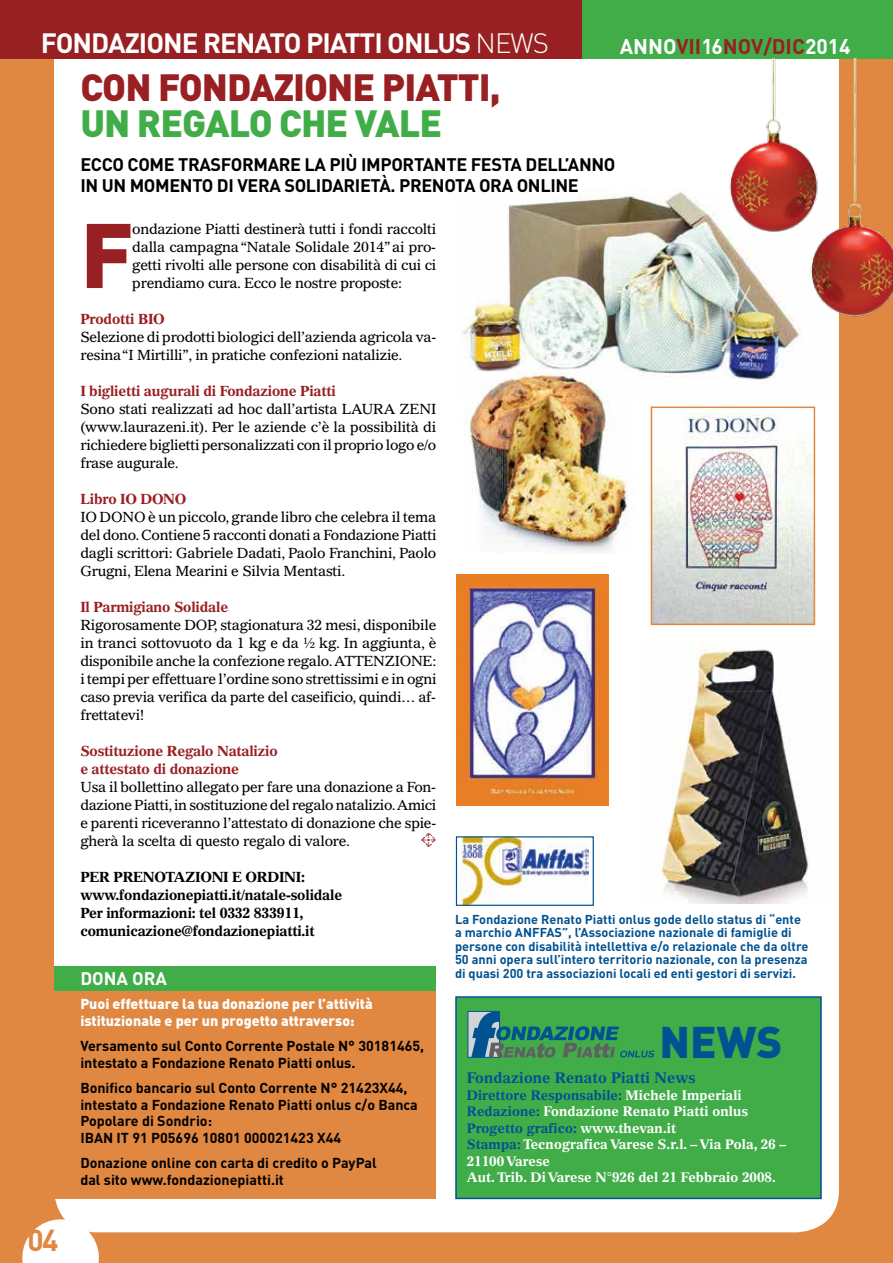
<style>
.page{position:relative;width:893px;height:1263px;background:#e08741}
.page>*{position:absolute;margin:0;border:0;box-sizing:border-box;transform-origin:0 0}
.t1{font:900 90.15px "DIN";color:#981f22}
.t2{font:900 43.8px "DIN";color:#005291}
.t3{font:900 37.5px "DIN";letter-spacing:-.025em;color:#981f22}
.t4{font:900 37.5px "DIN";letter-spacing:-.025em;color:#41ad49}
.t5{font:700 30px "DIN";color:#e08741}
.t6{font:700 27.6px "DIN";letter-spacing:-.035em;color:#fff}
.t7{font:700 21px "DIN";color:#981f22}
.t8{font:700 21px "DIN";color:#fff}
.t9{font:700 18px "DIN";color:#000}
.t10{font:700 18px "DIN";color:#fff}
.t11{font:700 15px "Gazette LH";color:#005291}
.t12{font:15px "Forchetta Figure";color:#981f22}
.t13{font:14.25px/18px "Gazette LH";letter-spacing:-.02em;color:#000;text-align:justify}
.t14{font:700 14.25px/16.5px "DIN";color:#000}
.t15{font:700 14.25px/18px "Gazette LH";letter-spacing:-.02em;color:#981f22}
.t16{font:700 14.25px/18px "Gazette LH";letter-spacing:-.02em;color:#000}
.t17{font:900 14.25px/16.5px "DIN";color:#fff}
.t18{font:700 13.5px/16.5px "Gazette LH";color:#fff}
.t19{font:700 12.75px/13.5px "DIN";color:#005291}
.s1{font-weight:300}
.s2{color:#fff}
.s3{color:#005291}
</style>
<div class="page">
<div style="left:54px;top:59px;width:785px;height:1173px;background:#fff"></div>
<div style="left:454px;top:784px;width:43px;height:43px;background:#fff;border-radius:50%"></div>
<svg style="left:22px;top:1219px;width:77px;height:44px;background:#fbefe6"></svg>
<div style="left:0;top:0;width:893px;height:59px;background:#981f22"></div>
<div style="left:583px;top:0;width:310px;height:59px;background:#41ad49"></div>
<div style="left:456px;top:633px;width:43px;height:43px;background:#ef7c23;border-radius:50%"></div>
<div style="left:456px;top:837px;width:137px;height:68px;background:#fff"></div>
<img style="left:461px;top:838px;width:127px;height:66px">
<div style="left:456px;top:836px;width:138px;height:70px;border:1px solid #005291"></div>
<div style="left:455px;top:996px;width:367px;height:203px;background:#41ad49;border:2px solid #005291"></div>
<div style="left:468px;top:1011px;width:32px;height:46px;background:#d1d5d7"></div>
<svg style="left:471px;top:1011px;width:183px;height:47px"></svg>
<img style="left:459px;top:189px;width:370px;height:210px">
<img style="left:457px;top:574px;width:152px;height:232px">
<img style="left:638px;top:641px;width:190px;height:262px">
<img style="left:654px;top:410px;width:158px;height:212px">
<div style="left:651px;top:407px;width:164px;height:218px;border:2px solid #e08741"></div>
<img style="left:464px;top:372px;width:170px;height:182px">
<div style="left:42px;top:966px;width:394px;height:232px;background:#e08741"></div>
<div style="left:54px;top:966px;width:382px;height:24px;background:#41ad49"></div>
<img style="left:718px;top:59px;width:175px;height:265px">
<h3 class="t6" style="left:41px;top:25px;width:510px">FONDAZIONE RENATO PIATTI ONLUS <span class="s1">NEWS</span></h3>
<h3 class="t3" style="left:80px;top:62px;width:422px">CON FONDAZIONE PIATTI,</h3>
<h3 class="t4" style="left:80px;top:98px;width:363px">UN REGALO CHE VALE</h3>
<h3 class="t8" style="left:620px;top:32px;width:15px">anno</h3>
<h3 class="t7" style="left:676px;top:32px;width:61px">vII<span class="s2">16</span>nov</h3>
<h3 class="t7" style="left:763px;top:32px;width:89px">/dic<span class="s2">2014</span></h3>
<p class="t9" style="left:80px;top:152px;width:71px">Ecco come</p>
<p class="t9" style="left:178px;top:152px;width:13px">trasformare</p>
<p class="t9" style="left:305px;top:152px;width:68px">la più importante</p>
<p class="t9" style="left:471px;top:152px;width:11px">festa</p>
<p class="t9" style="left:526px;top:152px;width:12px">dell</p>
<p class="t9" style="left:565px;top:152px;width:16px">’anno</p>
<p class="t9" style="left:80px;top:174px;width:62px">inunmomento</p>
<p class="t9" style="left:217px;top:174px;width:33px">di vera</p>
<p class="t9" style="left:284px;top:174px;width:11px">solidariet</p>
<p class="t9" style="left:379px;top:174px;width:32px">à. prenota</p>
<p class="t9" style="left:479px;top:174px;width:13px">ora</p>
<p class="t9" style="left:517px;top:174px;width:12px">online</p>
<h3 class="t5" style="left:28px;top:1220px;width:32px">04</h3>
<h1 class="t1" style="left:80px;top:195px;width:55px">F</h1>
<p class="t13" style="left:132px;top:220px;width:306px">ondazione Piatti destinerà tutti i fondi raccolti dalla campagna “Natale Solidale 2014” ai pro&shy;getti rivolti alle persone con disabilità di cui ci prendiamo cura. Ecco le nostre proposte:</p>
<p class="t15" style="left:80px;top:310px;width:86px">Prodotti BIO</p>
<p class="t13" style="left:80px;top:328px;width:357px">Selezione di prodotti biologici dell’azienda agricola va&shy;resina “I Mirtilli”, in pratiche confezioni natalizie.</p>
<p class="t15" style="left:80px;top:382px;width:257px">I biglietti augurali di Fondazione Piatti</p>
<p class="t13" style="left:80px;top:400px;width:357px">Sono stati realizzati ad hoc dall’artista LAURA ZENI (www.laurazeni.it). Per le aziende c’è la possibilità di richiedere biglietti personalizzati con il proprio logo e/o frase augurale.</p>
<p class="t15" style="left:80px;top:490px;width:108px">Libro IO DONO</p>
<p class="t13" style="left:80px;top:508px;width:358px">IO DONO è un piccolo, grande libro che celebra il tema del dono. Contiene 5 racconti donati a Fondazione Piatti dagli scrittori: Gabriele Dadati, Paolo Franchini, Paolo Grugni, Elena Mearini e Silvia Mentasti.</p>
<p class="t15" style="left:80px;top:598px;width:149px">Il Parmigiano Solidale</p>
<p class="t13" style="left:80px;top:616px;width:358px">Rigorosamente DOP, stagionatura 32 mesi, disponibile in tranci sottovuoto da 1 kg e da ½ kg. In aggiunta, è disponibile anche la confezione regalo. ATTENZIONE: i tempi per effettuare l’ordine sono strettissimi e in ogni caso previa verifica da parte del caseificio, quindi… af&shy;frettatevi!</p>
<p class="t15" style="left:80px;top:742px;width:199px">Sostituzione Regalo Natalizio e attestato di donazione</p>
<p class="t13" style="left:80px;top:778px;width:358px">Usa il bollettino allegato per fare una donazione a Fon&shy;dazione Piatti, in sostituzione del regalo natalizio. Amici e parenti riceveranno l’attestato di donazione che spie&shy;gherà la scelta di questo regalo di valore.</p>
<p class="t12" style="left:421px;top:832px;width:17px">y</p>
<p class="t16" style="left:80px;top:868px;width:45px">Per prenota</p>
<p class="t16" style="left:185px;top:868px;width:20px">zioni</p>
<p class="t16" style="left:232px;top:868px;width:24px">e ordini</p>
<p class="t16" style="left:80px;top:868px;width:263px;text-indent:221px">: www.fondazionepiatti.it/natale-solidale<br>Per informazioni: tel 0332 833911, comunicazione@fondazionepiatti.it</p>
<p class="t10" style="left:80px;top:967px;width:13px">dona</p>
<p class="t10" style="left:132px;top:967px;width:13px">ora</p>
<p class="t17" style="left:80px;top:995px;width:294px">Puoi effettuare la tua donazione per l’attività istituzionale e per un progetto attraverso:</p>
<p class="t14" style="left:80px;top:1037px;width:345px">Versamento sul Conto Corrente Postale N° 30181465, intestato a Fondazione Renato Piatti onlus.</p>
<p class="t14" style="left:80px;top:1079px;width:339px">Bonifico bancario sul Conto Corrente N° 21423X44, intestato a Fondazione Renato Piatti onlus c/o Banca Popolare di Sondrio:<br>IBAN IT 91 P05696 10801 000021423 X44</p>
<p class="t14" style="left:80px;top:1154px;width:298px">Donazione online con carta di credito o PayPal dal sito www.fondazionepiatti.it</p>
<p class="t19" style="left:455px;top:912px;width:355px">La Fondazione Renato Piatti onlus gode dello status di “ente a marchio ANFFAS”, l’Associazione nazionale di famiglie di persone con disabilità intellettiva e/o relazionale che da oltre 50 anni opera sull’intero territorio nazionale, con la presenza di quasi 200 tra associazioni locali ed enti gestori di servizi.</p>
<h2 class="t2" style="left:660px;top:1012px;width:124px">NEWS</h2>
<p class="t11" style="left:467px;top:1068px;width:230px">Fondazione Renato Piatti News</p>
<p class="t18" style="left:467px;top:1087px;width:321px"><span class="s3">Direttore Responsabile:</span> Michele Imperiali <span class="s3">Redazione:</span> Fondazione Renato Piatti onlus <span class="s3">Progetto grafico:</span> www.thevan.it<br><span class="s3">Stampa:</span> Tecnografica Varese S.r.l. – Via Pola, 26 – 21100 Varese<br>Aut. Trib. Di Varese N°926 del 21 Febbraio 2008.</p>
</div>
